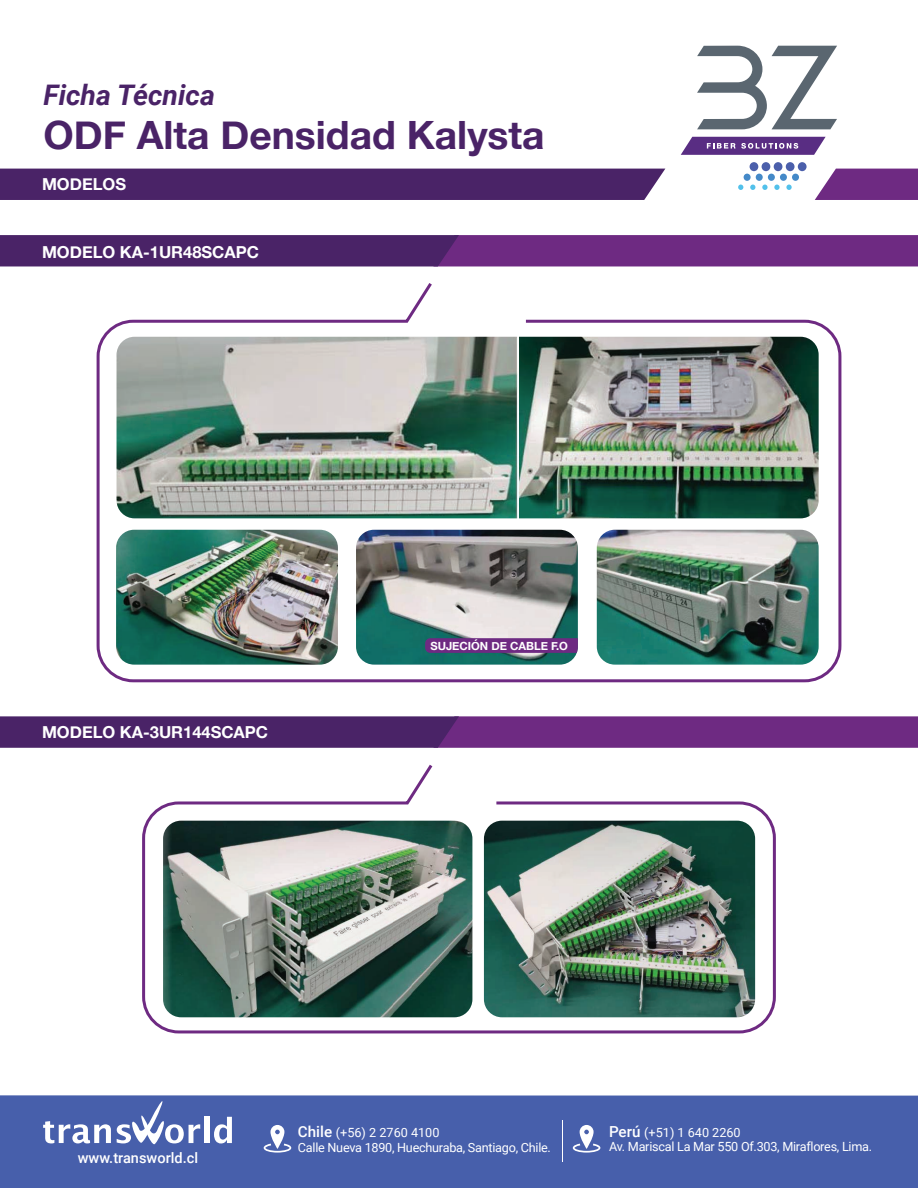
<style>
.page{position:relative;width:918px;height:1188px;background:#fff}
.page>*{position:absolute;margin:0;border:0;box-sizing:border-box;transform-origin:0 0}
.t1{font:700 39px "Helvetica Neue";color:#4a2367}
.t2{font:italic 700 28.35px "Roboto";color:#4a2367}
.t3{font:700 16.5px "Helvetica Neue";color:#fff}
.t4{font:500 14.55px "Roboto";color:#fff}
.t5{font:12.6px/15.1px "Roboto";letter-spacing:-.02em;color:#fff}
.t6{font:700 11.25px "Helvetica Neue";color:#fff}
.s1{font-weight:500;font-size:15.15px}
</style>
<div class="page">
<div style="left:0;top:1095px;width:918px;height:93px;background:#475fab"></div>
<svg style="left:43px;top:1121px;width:68px;height:22px"></svg>
<div style="left:204px;top:1117px;width:5px;height:26px;background:#fff"></div>
<svg style="left:214px;top:1117px;width:18px;height:26px"></svg>
<svg style="left:117px;top:1101px;width:83px;height:44px"></svg>
<hr style="left:562px;top:1120px;width:1px;height:42px;background:#fff">
<svg style="left:264px;top:1125px;width:27px;height:28px"></svg>
<svg style="left:573px;top:1125px;width:27px;height:28px"></svg>
<div style="left:0;top:169px;width:665px;height:31px;background:#4a2367"></div>
<svg style="left:815px;top:169px;width:103px;height:31px;background:#7c3f8e"></svg>
<div style="left:798px;top:162px;width:9px;height:9px;background:#4b5fab;border-radius:50%"></div>
<div style="left:786px;top:162px;width:9px;height:9px;background:#4b5fab;border-radius:50%"></div>
<div style="left:774px;top:162px;width:8px;height:9px;background:#4b5fab;border-radius:50%"></div>
<div style="left:762px;top:162px;width:8px;height:9px;background:#4b5fab;border-radius:50%"></div>
<div style="left:750px;top:162px;width:8px;height:9px;background:#4b5fab;border-radius:50%"></div>
<svg style="left:786px;top:185px;width:6px;height:5px"></svg>
<svg style="left:774px;top:185px;width:6px;height:5px"></svg>
<svg style="left:762px;top:185px;width:6px;height:5px"></svg>
<svg style="left:750px;top:185px;width:5px;height:5px"></svg>
<svg style="left:738px;top:185px;width:5px;height:5px"></svg>
<div style="left:792px;top:174px;width:7px;height:7px;background:#4489c8;border-radius:50%"></div>
<div style="left:780px;top:174px;width:7px;height:7px;background:#4489c8;border-radius:50%"></div>
<div style="left:768px;top:174px;width:7px;height:7px;background:#4489c8;border-radius:50%"></div>
<div style="left:756px;top:174px;width:7px;height:7px;background:#4489c8;border-radius:50%"></div>
<div style="left:744px;top:174px;width:7px;height:7px;background:#4489c8;border-radius:50%"></div>
<svg style="left:697px;top:46px;width:140px;height:83px"></svg>
<svg style="left:681px;top:137px;width:145px;height:18px;background:#755198"></svg>
<svg style="left:0;top:716px;width:918px;height:32px;background:#5f2a77"></svg>
<svg style="left:0;top:235px;width:918px;height:31px;background:#5c2775"></svg>
<img style="left:96px;top:283px;width:746px;height:400px">
<img style="left:142px;top:764px;width:634px;height:270px">
<h2 class="t2" style="left:43px;top:75px;width:173px">Ficha Técnica</h2>
<h1 class="t1" style="left:43px;top:105px;width:503px">ODF Alta Densidad Kalysta</h1>
<h3 class="t3" style="left:42px;top:171px;width:86px">MODELOS</h3>
<h3 class="t3" style="left:42px;top:239px;width:218px">MODELO KA-1UR48SCAPC</h3>
<h3 class="t3" style="left:42px;top:720px;width:228px">MODELO KA-3UR144SCAPC</h3>
<p class="t6" style="left:430px;top:638px;width:139px">SUJECIÓN DE CABLE F.O</p>
<p class="t4" style="left:78px;top:1148px;width:122px">www.transworld.cl</p>
<p class="t5" style="left:298px;top:1125px;width:255px"><span class="s1">Chile</span> (+56) 2 2760 4100<br>Calle Nueva 1890, Huechuraba, Santiago, Chile.</p>
<p class="t5" style="left:609px;top:1125px;width:265px;line-height:14.4px"><span class="s1">Perú</span> (+51) 1 640 2260<br>Av. Mariscal La Mar 550 Of.303, Miraflores, Lima.</p>
</div>
